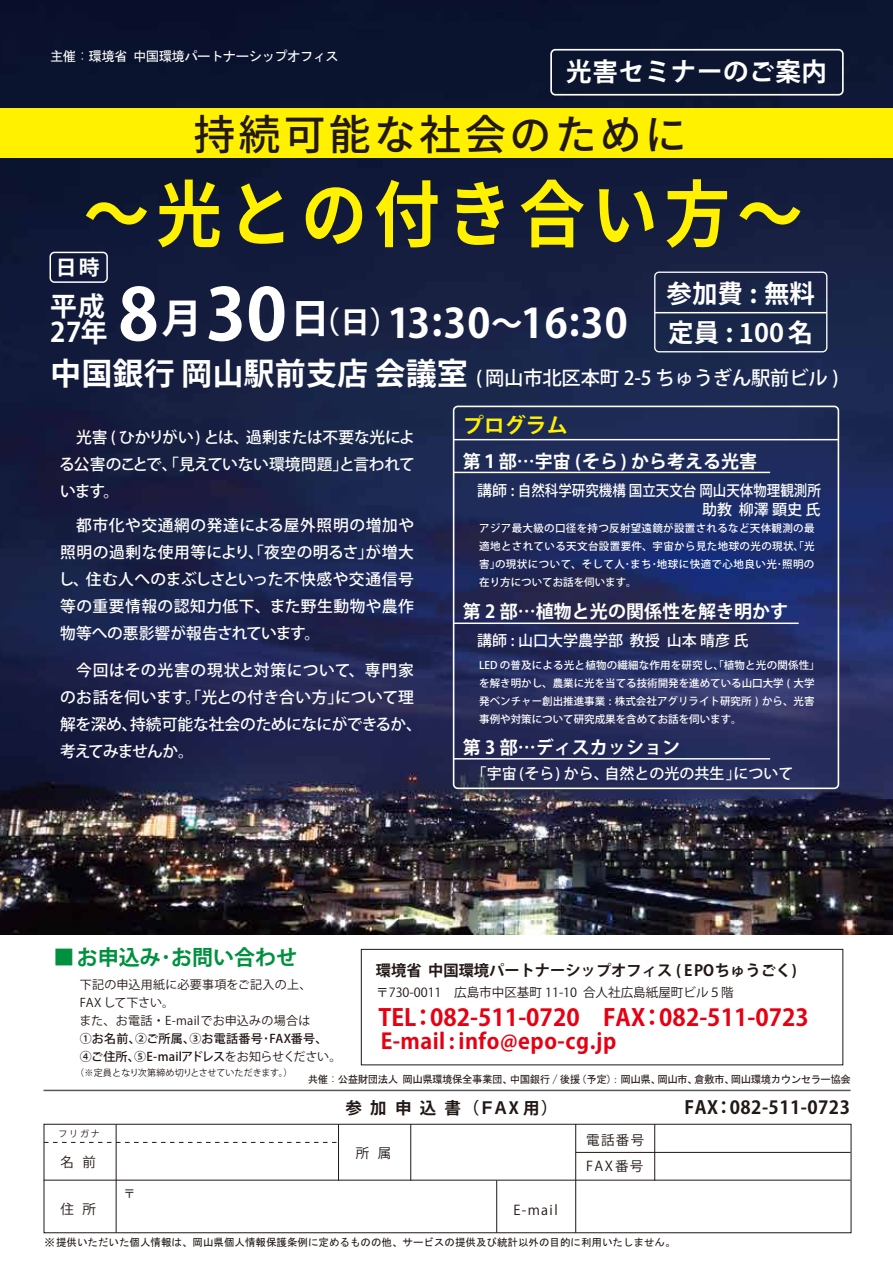
<style>
.page{position:relative;width:893px;height:1263px;background:#fff}
.page>*{position:absolute;margin:0;border:0;box-sizing:border-box;transform-origin:0 0}
.t1{font:700 72.6px "Gen Shin Gothic";letter-spacing:.1em;color:#fff100;scale:.91 1}
.t2{font:500 42px "Gen Shin Gothic";letter-spacing:.075em;color:#221815}
.t3{font:700 40.2px "Koz Go Pro";letter-spacing:.025em;color:#fff}
.t4{font:700 26.85px/26.8px "Koz Go Pro";color:#fff}
.t5{font:700 25.5px/39.3px "Gen Shin Gothic";color:#fff}
.t6{font:700 25.5px "Koz Go Pro";letter-spacing:.025em;color:#fff}
.t7{font:700 23.4px "Koz Go Pro";color:#e60012}
.t8{font:700 21.6px "Koz Go Pro";letter-spacing:.025em;color:#e60012}
.t9{font:700 21px "Koz Go Pro";color:#009140}
.t10{font:700 21px "Koz Go Pro";color:#fff100}
.t11{font:700 20.85px "Gen Shin Gothic";color:#fff}
.t12{font:500 19.35px "Koz Go Pro";letter-spacing:-.01em;color:#fff}
.t13{font:700 18px "Koz Go Pro";color:#fff}
.t14{font:700 18px "Koz Go Pro";letter-spacing:.025em;color:#221815}
.t15{font:700 16.5px "Koz Go Pro";letter-spacing:.5em;color:#221815}
.t16{font:500 15.75px/27px "Koz Go Pro";letter-spacing:-.005em;color:#fff;text-align:justify}
.t17{font:700 15.3px "Koz Go Pro";color:#221815}
.t18{font:500 15px "Koz Go Pro";color:#fff}
.t19{font:13.5px "MS Gothic";letter-spacing:-.05em;color:#fff}
.t20{font:13.5px/26.5px "Koz Go Pro";letter-spacing:.1em;color:#221815}
.t21{font:12.6px "Koz Go Pro";color:#221815}
.t22{font:12px/18px "Koz Go Pro";letter-spacing:.025em;color:#221815}
.t23{font:500 12px/18px "Koz Go Pro";letter-spacing:.025em;color:#221815}
.t24{font:500 10.5px/18px "Koz Go Pro";color:#fff;text-align:justify}
.t25{font:10.5px "MS Gothic";color:#221815}
.t26{font:10.5px "MS Gothic";letter-spacing:-.05em;color:#221815}
.t27{font:9px "Koz Go Pro";color:#221815}
.t28{font:9px "Koz Go Pro";letter-spacing:.025em;color:#221815}
.s1{font-size:70.95px}
.s2{font-size:40.35px}
.s3{font-size:29.85px}
.s4{font-size:31.5px}
.s5{font-family:"Gen Shin Gothic";font-weight:700;font-size:31.2px}
.s6{font-weight:400}
</style>
<div class="page">
<img style="left:0;top:0;width:893px;height:935px">
<div style="left:554px;top:320px;width:23px;height:24px;background:#182448;border-radius:50%"></div>
<div style="left:0;top:109px;width:893px;height:49px;background:#fff100"></div>
<hr style="left:44px;top:1090px;width:807px;height:1px;background:#595757">
<div style="left:361px;top:949px;width:482px;height:116px;border:1px solid #221815"></div>
<div style="left:50px;top:252px;width:58px;height:31px;border:1px solid #fff;border-radius:4px"></div>
<div style="left:654px;top:272px;width:173px;height:80px;border:1px solid #fff;border-radius:4px"></div>
<hr style="left:655px;top:312px;width:172px;height:1px;background:#fff">
<div style="left:453px;top:406px;width:386px;height:383px;border:2px solid #fff;border-radius:4px"></div>
<hr style="left:454px;top:439px;width:384px;height:1px;background:#fff">
<hr style="left:454px;top:472px;width:316px;height:1px;background:#fff">
<hr style="left:454px;top:758px;width:316px;height:1px;background:#fff">
<hr style="left:454px;top:622px;width:345px;height:2px;background:#fff">
<div style="left:550px;top:49px;width:294px;height:47px;border:2px solid #fff;border-radius:4px"></div>
<div style="left:44px;top:1124px;width:807px;height:109px;border:1px solid #221815"></div>
<hr style="left:44px;top:1180px;width:807px;height:1px;background:#221815">
<hr style="left:116px;top:1124px;width:1px;height:109px;background:#221815">
<hr style="left:338px;top:1124px;width:1px;height:57px;background:#221815">
<hr style="left:410px;top:1124px;width:1px;height:57px;background:#221815">
<hr style="left:575px;top:1124px;width:1px;height:57px;background:#221815">
<hr style="left:654px;top:1124px;width:1px;height:57px;background:#221815">
<hr style="left:496px;top:1180px;width:1px;height:53px;background:#221815">
<hr style="left:575px;top:1180px;width:1px;height:53px;background:#221815">
<svg style="left:44px;top:1142px;width:293px;height:1px"></svg>
<hr style="left:576px;top:1152px;width:275px;height:1px;background:#221815">
<p class="t19" style="left:50px;top:50px;width:290px">主催 : 環境省 中国環境パートナーシップオフィス</p>
<h3 class="t6" style="left:566px;top:55px;width:262px">光害セミナーのご案内</h3>
<h2 class="t2" style="left:193px;top:103px;width:495px">持続可能な社会のために</h2>
<h1 class="t1" style="left:83px;top:159px;width:792px">～光との付き合い方～</h1>
<h3 class="t3" style="left:118px;top:297px;width:511px"><span class="s1">8</span><span class="s2">月</span><span class="s1">30</span><span class="s2">日</span><span class="s3">（日）</span>13:30<span class="s4">～</span>16:30</h3>
<h3 class="t11" style="left:56px;top:252px;width:45px">日時</h3>
<h3 class="t5" style="left:666px;top:273px;width:150px">参加費 : 無料定員 : 100名</h3>
<h3 class="t4" style="left:50px;top:294px;width:59px">平成<br>27年</h3>
<p class="t12" style="left:50px;top:366px;width:790px"><span class="s5">中国銀行岡山駅前支店会議室</span> (岡山市北区本町 2-5 ちゅうぎん駅前ビル )</p>
<p class="t16" style="left:59px;top:424px;width:357px">　光害 ( ひかりがい) とは、過剰または不要な光による公害のことで、｢見えていない環境問題｣と言われています。</p>
<p class="t16" style="left:58px;top:512px;width:357px">　都市化や交通網の発達による屋外照明の増加や照明の過剰な使用等により、｢夜空の明るさ｣が増大し、住む人へのまぶしさといった不快感や交通信号等の重要情報の認知力低下、また野生動物や農作物等への悪影響が報告されています。</p>
<p class="t16" style="left:60px;top:657px;width:363px;text-align:left">　今回はその光害の現状と対策について、専門家のお話を伺います。｢光との付き合い方｣について理解を深め、持続可能な社会のためになにができるか、考えてみませんか。</p>
<h3 class="t10" style="left:463px;top:412px;width:106px">プログラム</h3>
<p class="t13" style="left:463px;top:450px;width:296px">第１部…宇宙 (そら) から考える光害</p>
<p class="t18" style="left:477px;top:481px;width:345px">講師 : 自然科学研究機構 国立天文台 岡山天体物理観測所</p>
<p class="t24" style="left:479px;top:519px;width:337px">アジア最大級の口径を持つ反射望遠鏡が設置されるなど天体観測の最適地とされている天文台設置要件、宇宙から見た地球の光の現状、｢光害｣の現状について、そして人･まち･地球に快適で心地良い光･照明の在り方についてお話を伺います。</p>
<p class="t13" style="left:463px;top:600px;width:327px">第 2 部…植物と光の関係性を解き明かす</p>
<p class="t18" style="left:477px;top:631px;width:273px">講師 : 山口大学農学部 教授 山本 晴彦 氏</p>
<p class="t24" style="left:479px;top:657px;width:337px">LED の普及による光と植物の繊細な作用を研究し、｢植物と光の関係性｣を解き明かし、農業に光を当てる技術開発を進めている山口大学 ( 大学発ベンチャー創出推進事業 : 株式会社アグリライト研究所 ) から、光害事例や対策について研究成果を含めてお話を伺います。</p>
<p class="t13" style="left:463px;top:736px;width:219px">第 3 部…ディスカッション</p>
<p class="t18" style="left:479px;top:763px;width:316px">｢宇宙(そら) から、自然との光の共生｣について</p>
<h3 class="t9" style="left:54px;top:944px;width:245px">■お申込み･お問い合わせ</h3>
<p class="t17" style="left:376px;top:960px;width:423px">環境省 中国環境パートナーシップオフィス ( EPOちゅうごく)</p>
<p class="t21" style="left:376px;top:984px;width:359px">〒730-0011　広島市中区基町 11-10 合人社広島紙屋町ビル５階</p>
<h3 class="t7" style="left:378px;top:1002px;width:432px">TEL：082-511-0720　FAX：082-511-0723</h3>
<h3 class="t8" style="left:381px;top:1027px;width:237px">E-mail : info@epo-cg.jp</h3>
<p class="t22" style="left:79px;top:975px;width:234px">下記の申込用紙に必要事項をご記入の上、<br>FAX して下さい。<br>また、お電話・E-mailでお申込みの場合は</p>
<p class="t23" style="left:80px;top:1030px;width:263px">①お名前、②ご所属、③お電話番号･FAX番号、<br>④ご住所､⑤E-mailアドレス<span class="s6">をお知らせください。</span></p>
<p class="t27" style="left:75px;top:1067px;width:219px">（※定員となり次第締め切りとさせていただきます。）</p>
<p class="t26" style="left:308px;top:1074px;width:545px">共催 : 公益財団法人 岡山県環境保全事業団、中国銀行 / 後援(予定)：岡山県、岡山市、倉敷市、岡山環境カウンセラー協会</p>
<p class="t28" style="left:58px;top:1127px;width:43px">フリガナ</p>
<p class="t20" style="left:60px;top:1149px;width:37px">名 前</p>
<p class="t22" style="left:124px;top:1184px;width:13px">〒</p>
<p class="t15" style="left:346px;top:1098px;width:214px">参加申込書（ＦＡX用）</p>
<p class="t14" style="left:685px;top:1096px;width:167px">FAX：082-511-0723</p>
<p class="t20" style="left:356px;top:1140px;width:37px">所 属</p>
<p class="t20" style="left:586px;top:1127px;width:60px">電話番号<br>FAX番号</p>
<p class="t20" style="left:60px;top:1196px;width:37px">住 所</p>
<p class="t20" style="left:513px;top:1197px;width:46px">E-mail</p>
<p class="t25" style="left:45px;top:1237px;width:633px">※提供いただいた個人情報は、岡山県個人情報保護条例に定めるものの他、サービスの提供及び統計以外の目的に利用いたしません。</p>
</div>
